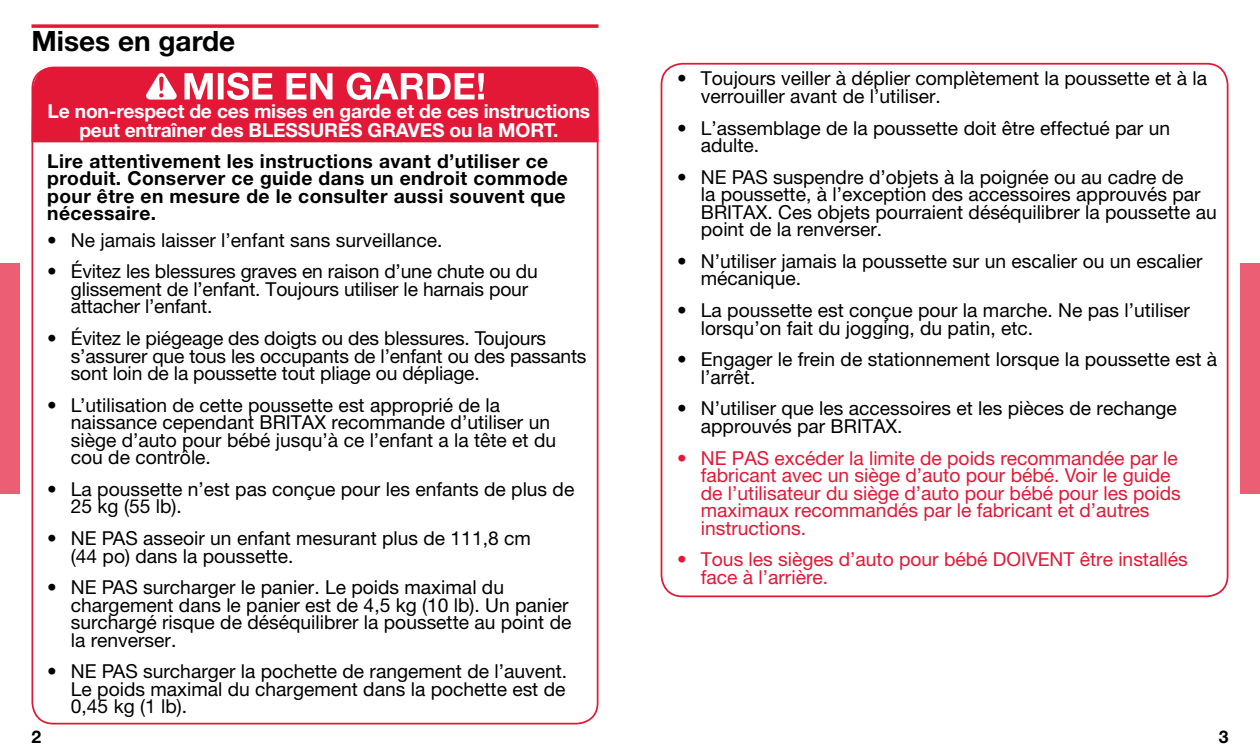
<style>
.page{position:relative;width:1260px;height:756px;background:#fff}
.page>*{position:absolute;margin:0;border:0;box-sizing:border-box;transform-origin:0 0}
.t1{font:700 28px "Helvetica Neue LT Std";color:#000}
.t2{font:19.25px/17.5px "Helvetica Neue LT Std";color:#000}
.t3{font:19.25px/17.5px "Helvetica Neue LT Std";color:#e31837}
.t4{font:700 19.25px/17.5px "Helvetica Neue LT Std";letter-spacing:.02em;color:#000}
.t5{font:700 19.25px/19.2px "Helvetica Neue LT Std";letter-spacing:-.01em;color:#fff;text-align:center}
.t6{font:700 17.5px "Helvetica Neue LT Std";color:#000}
</style>
<div class="page">
<div style="left:0;top:263px;width:20px;height:230px;background:#eb5e73"></div>
<div style="left:1240px;top:263px;width:20px;height:230px;background:#eb5e73"></div>
<div style="left:31px;top:66px;width:568px;height:77px;background:#e31837"></div>
<div style="left:661px;top:63px;width:567px;height:534px;border:2px solid #e31837;border-radius:21px"></div>
<svg style="left:32px;top:24px;width:566px;height:4px;background:#e6344f"></svg>
<svg style="left:146px;top:73px;width:31px;height:27px"></svg>
<svg style="left:184px;top:73px;width:300px;height:27px"></svg>
<h1 class="t1" style="left:32px;top:24px;width:205px">Mises en garde</h1>
<p class="t5" style="left:48px;top:101px;width:544px">Le non-respect de ces mises en garde et de ces instructions peut entraîner des blessures graves ou la mo rt.</p>
<p class="t4" style="left:47px;top:152px;width:522px">Lire attentivement les instructions avant d’utiliser ce produit. Conserver ce guide dans un endroit commode pour être en mesure de le consulter aussi souvent que nécessaire.</p>
<p class="t2" style="left:47px;top:231px;width:397px">• Ne jamais laisser l’enfant sans surveillance.</p>
<p class="t2" style="left:71px;top:263px;width:469px;text-indent:-24px">• Évitez les blessures graves en raison d’une chute ou du glissement de l’enfant. Toujours utiliser le harnais pour attacher l’enfant.</p>
<p class="t2" style="left:71px;top:329px;width:517px;text-indent:-24px">• Évitez le piégeage des doigts ou des blessures. Toujours s’assurer que tous les occupants de l’enfant ou des passants sont loin de la poussette tout pliage ou dépliage.</p>
<p class="t2" style="left:71px;top:396px;width:487px;text-indent:-24px">• L’utilisation de cette poussette est approprié de la naissance cependant BRITAX recommande d’utiliser un siège d’auto pour bébé jusqu’à ce l’enfant a la tête et du cou de contrôle.</p>
<p class="t2" style="left:71px;top:480px;width:505px;text-indent:-24px">• La poussette n’est pas conçue pour les enfants de plus de<br>25 kg (55 lb).</p>
<p class="t2" style="left:71px;top:529px;width:462px;text-indent:-24px">• NE PAS asseoir un enfant mesurant plus de 111,8 cm (44 po) dans la poussette.</p>
<p class="t2" style="left:71px;top:578px;width:502px;text-indent:-24px">• NE PAS surcharger le panier. Le poids maximal du chargement dans le panier est de 4,5 kg (10 lb). Un panier surchargé risque de déséquilibrer la poussette au point de la renverser.</p>
<p class="t2" style="left:71px;top:663px;width:498px;text-align:justify;text-indent:-24px">• NE PAS surcharger la pochette de rangement de l’auvent.<br>Le poids maximal du chargement dans la pochette est de 0,45 kg (1 lb).</p>
<p class="t2" style="left:701px;top:70px;width:508px;text-indent:-24px">• Toujours veiller à déplier complètement la poussette et à la verrouiller avant de l’utiliser.</p>
<p class="t2" style="left:701px;top:119px;width:471px;text-indent:-24px">• L’assemblage de la poussette doit être effectué par un adulte.</p>
<p class="t2" style="left:701px;top:168px;width:517px;text-indent:-24px">• NE PAS suspendre d’objets à la poignée ou au cadre de<br>la poussette, à l’exception des accessoires approuvés par BRITAX. Ces objets pourraient déséquilibrer la poussette au point de la renverser.</p>
<p class="t2" style="left:701px;top:252px;width:503px;text-indent:-24px">• N’utiliser jamais la poussette sur un escalier ou un escalier mécanique.</p>
<p class="t2" style="left:701px;top:301px;width:491px;text-indent:-24px">• La poussette est conçue pour la marche. Ne pas l’utiliser lorsqu’on fait du jogging, du patin, etc.</p>
<p class="t2" style="left:701px;top:350px;width:518px;text-indent:-24px">• Engager le frein de stationnement lorsque la poussette est à l’arrêt.</p>
<p class="t2" style="left:701px;top:400px;width:477px;text-indent:-24px">• N’utiliser que les accessoires et les pièces de rechange approuvés par BRITAX.</p>
<p class="t3" style="left:677px;top:449px;width:68px">•ne pas</p>
<p class="t3" style="left:701px;top:449px;width:481px;text-indent:74px">excéder la limite de poids recommandée par le fabricant avec un siège d’auto pour bébé. Voir le guide de l’utilisateur du siège d’auto pour bébé pour les poids maximaux recommandés par le fabricant et d’autres instructions.</p>
<p class="t3" style="left:677px;top:550px;width:356px">• Tous les sièges d’auto pour bébé doivent</p>
<p class="t3" style="left:1080px;top:550px;width:110px">être installés</p>
<p class="t3" style="left:701px;top:568px;width:129px">face à l’arrière.</p>
<p class="t6" style="left:32px;top:726px;width:11px">2</p>
<p class="t6" style="left:1219px;top:726px;width:11px">3</p>
</div>
